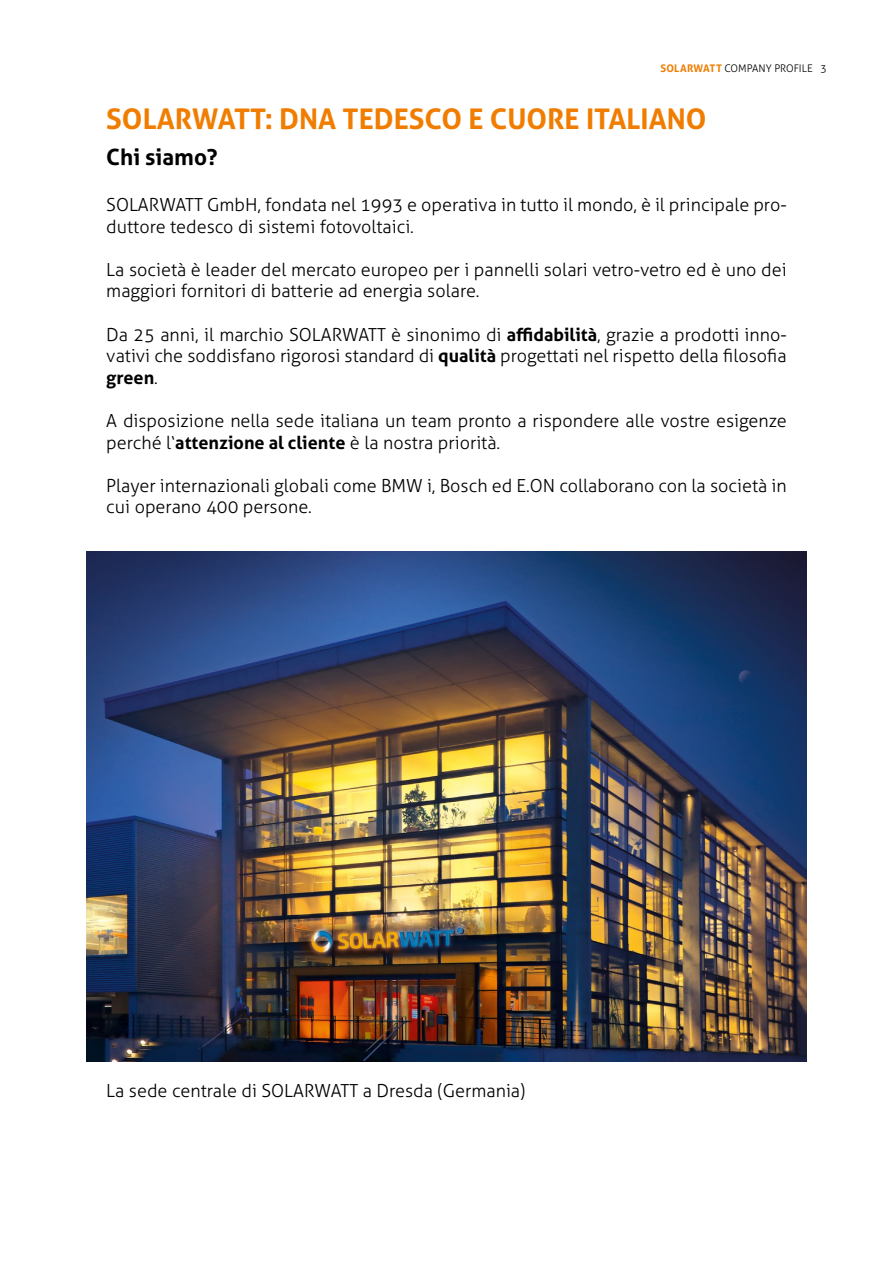
<style>
.page{position:relative;width:893px;height:1263px;background:#fff}
.page>*{position:absolute;margin:0;border:0;box-sizing:border-box;transform-origin:0 0}
.t1{font:700 28.5px "Aller";color:#f07d00}
.t2{font:700 22.5px "Aller";color:#000}
.t3{font:300 18px/21.6px "Aller";color:#000}
.t4{font:300 10.5px "Aller";color:#000}
.s1{font-weight:700;color:#ef7d00}
.s2{font-weight:700}
</style>
<div class="page">
<img style="left:86px;top:552px;width:721px;height:509px">
<p class="t4" style="left:660px;top:61px;width:168px"><span class="s1">SOLARWATT</span> COMPANY PROFILE 3</p>
<h1 class="t1" style="left:106px;top:102px;width:602px">SOLARWATT: DNA TEDESCO E CUORE ITALIANO</h1>
<p class="t2" style="left:106px;top:144px;width:113px">Chi siamo?</p>
<p class="t3" style="left:106px;top:194px;width:682px">SOLARWATT GmbH, fondata nel 1993 e operativa in tutto il mondo, è il principale pro&shy;duttore tedesco di sistemi fotovoltaici.</p>
<p class="t3" style="left:106px;top:259px;width:682px">La società è leader del mercato europeo per i pannelli solari vetro-vetro ed è uno dei maggiori fornitori di batterie ad energia solare.</p>
<p class="t3" style="left:106px;top:323px;width:682px;text-align:justify">Da 25 anni, il marchio SOLARWATT è sinonimo di <span class="s2">affidabilità</span>, grazie a prodotti inno&shy;vativi che soddisfano rigorosi standard di <span class="s2">qualità</span> progettati nel rispetto della filosofia <span class="s2">green</span>.</p>
<p class="t3" style="left:106px;top:410px;width:682px">A disposizione nella sede italiana un team pronto a rispondere alle vostre esigenze perché l‘<span class="s2">attenzione al cliente</span> è la nostra priorità.</p>
<p class="t3" style="left:106px;top:475px;width:682px">Player internazionali globali come BMW i, Bosch ed E.ON collaborano con la società in cui operano 400 persone.</p>
<p class="t3" style="left:106px;top:1079px;width:421px">La sede centrale di SOLARWATT a Dresda (Germania)</p>
</div>
